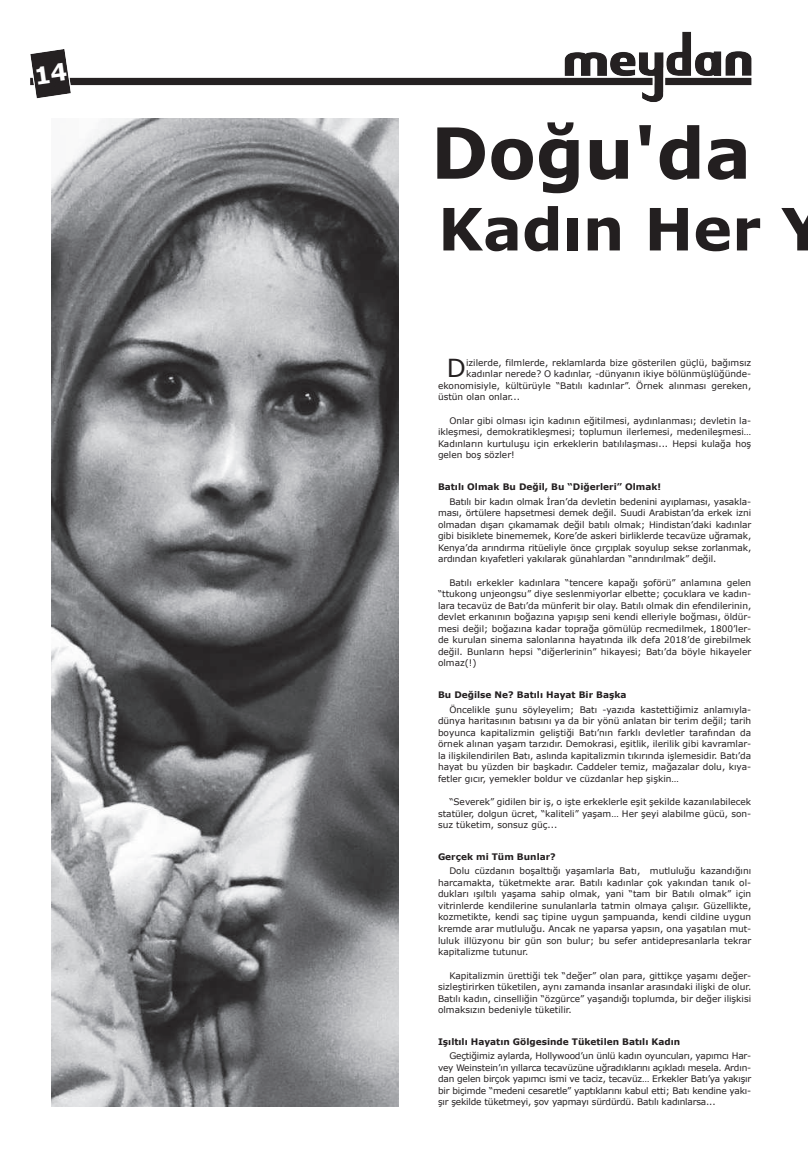
<style>
.page{position:relative;width:808px;height:1163px;background:#fff}
.page>*{position:absolute;margin:0;border:0;box-sizing:border-box;transform-origin:0 0}
.t1{font:700 70.4px "Verdana";color:#231f20}
.t2{font:700 58.4px "Verdana";color:#231f20}
.t3{font:24.8px "Verdana";color:#231f20}
.t4{font:9px/11.5px "Verdana";color:#231f20;text-align:justify}
.t5{font:700 9px "Verdana";color:#231f20}
</style>
<div class="page">
<img style="left:30px;top:31px;width:722px;height:71px">
<img style="left:51px;top:118px;width:347px;height:988px">
<svg style="left:36px;top:63px;width:31px;height:21px"></svg>
<h1 class="t1" style="left:431px;top:103px;width:322px">Doğu'da</h1>
<h2 class="t2" style="left:438px;top:188px;width:388px">Kadın Her Y</h2>
<h3 class="t3" style="left:447px;top:358px;width:21px">D</h3>
<p class="t4" style="left:466px;top:356px;width:287px">izilerde, filmlerde, reklamlarda bize gösterilen güçlü, bağımsız</p>
<p class="t4" style="left:466px;top:368px;width:287px">kadınlar nerede? O kadınlar, -dünyanın ikiye bölünmüşlüğünde-</p>
<p class="t4" style="left:438px;top:379px;width:315px">ekonomisiyle, kültürüyle “Batılı kadınlar”. Örnek alınması gereken,</p>
<p class="t4" style="left:438px;top:391px;width:84px">üstün olan onlar...</p>
<p class="t4" style="left:438px;top:414px;width:315px;text-indent:11px">Onlar gibi olması için kadının eğitilmesi, aydınlanması; devletin la&shy;ikleşmesi, demokratikleşmesi; toplumun ilerlemesi, medenileşmesi… Kadınların kurtuluşu için erkeklerin batılılaşması... Hepsi kulağa hoş gelen boş sözler!</p>
<p class="t5" style="left:438px;top:480px;width:225px">Batılı Olmak Bu Değil, Bu “Diğerleri” Olmak!</p>
<p class="t4" style="left:438px;top:495px;width:315px;text-indent:11px">Batılı bir kadın olmak İran’da devletin bedenini ayıplaması, yasakla&shy;ması, örtülere hapsetmesi demek değil. Suudi Arabistan’da erkek izni olmadan dışarı çıkamamak değil batılı olmak; Hindistan’daki kadınlar gibi bisiklete binememek, Kore’de askeri birliklerde tecavüze uğramak, Kenya’da arındırma ritüeliyle önce çırçıplak soyulup sekse zorlanmak, ardından kıyafetleri yakılarak günahlardan “arındırılmak” değil.</p>
<p class="t4" style="left:438px;top:576px;width:315px;text-indent:11px">Batılı erkekler kadınlara “tencere kapağı şoförü” anlamına gelen “ttukong unjeongsu” diye seslenmiyorlar elbette; çocuklara ve kadın&shy;lara tecavüz de Batı’da münferit bir olay. Batılı olmak din efendilerinin, devlet erkanının boğazına yapışıp seni kendi elleriyle boğması, öldür&shy;mesi değil; boğazına kadar toprağa gömülüp recmedilmek, 1800’ler&shy;de kurulan sinema salonlarına hayatında ilk defa 2018’de girebilmek değil. Bunların hepsi “diğerlerinin” hikayesi; Batı’da böyle hikayeler olmaz(!)</p>
<p class="t5" style="left:438px;top:688px;width:190px">Bu Değilse Ne? Batılı Hayat Bir Başka</p>
<p class="t4" style="left:438px;top:703px;width:315px;text-indent:11px">Öncelikle şunu söyleyelim; Batı -yazıda kastettiğimiz anlamıyla&shy;dünya haritasının batısını ya da bir yönü anlatan bir terim değil; tarih boyunca kapitalizmin geliştiği Batı’nın farklı devletler tarafından da örnek alınan yaşam tarzıdır. Demokrasi, eşitlik, ilerilik gibi kavramlar&shy;la ilişkilendirilen Batı, aslında kapitalizmin tıkırında işlemesidir. Batı’da hayat bu yüzden bir başkadır. Caddeler temiz, mağazalar dolu, kıya&shy;fetler gıcır, yemekler boldur ve cüzdanlar hep şişkin…</p>
<p class="t4" style="left:438px;top:795px;width:315px;text-indent:11px">“Severek” gidilen bir iş, o işte erkeklerle eşit şekilde kazanılabilecek statüler, dolgun ücret, “kaliteli” yaşam… Her şeyi alabilme gücü, son&shy;suz tüketim, sonsuz güç...</p>
<p class="t5" style="left:438px;top:850px;width:119px">Gerçek mi Tüm Bunlar?</p>
<p class="t4" style="left:438px;top:865px;width:315px;text-indent:11px">Dolu cüzdanın boşalttığı yaşamlarla Batı, mutluluğu kazandığını harcamakta, tüketmekte arar. Batılı kadınlar çok yakından tanık ol&shy;dukları ışıltılı yaşama sahip olmak, yani “tam bir Batılı olmak” için vitrinlerde kendilerine sunulanlarla tatmin olmaya çalışır. Güzellikte, kozmetikte, kendi saç tipine uygun şampuanda, kendi cildine uygun kremde arar mutluluğu. Ancak ne yaparsa yapsın, ona yaşatılan mut&shy;luluk illüzyonu bir gün son bulur; bu sefer antidepresanlarla tekrar kapitalizme tutunur.</p>
<p class="t4" style="left:438px;top:969px;width:315px;text-indent:11px">Kapitalizmin ürettiği tek “değer” olan para, gittikçe yaşamı değer&shy;sizleştirirken tüketilen, aynı zamanda insanlar arasındaki ilişki de olur.<br>Batılı kadın, cinselliğin “özgürce” yaşandığı toplumda, bir değer ilişkisi olmaksızın bedeniyle tüketilir.</p>
<p class="t5" style="left:438px;top:1035px;width:244px">Işıltılı Hayatın Gölgesinde Tüketilen Batılı Kadın</p>
<p class="t4" style="left:438px;top:1050px;width:315px;text-indent:11px">Geçtiğimiz aylarda, Hollywood’un ünlü kadın oyuncuları, yapımcı Har&shy;vey Weinstein’ın yıllarca tecavüzüne uğradıklarını açıkladı mesela. Ardın&shy;dan gelen birçok yapımcı ismi ve taciz, tecavüz… Erkekler Batı’ya yakışır bir biçimde “medeni cesaretle” yaptıklarını kabul etti; Batı kendine yakı&shy;şır şekilde tüketmeyi, şov yapmayı sürdürdü. Batılı kadınlarsa...</p>
</div>
